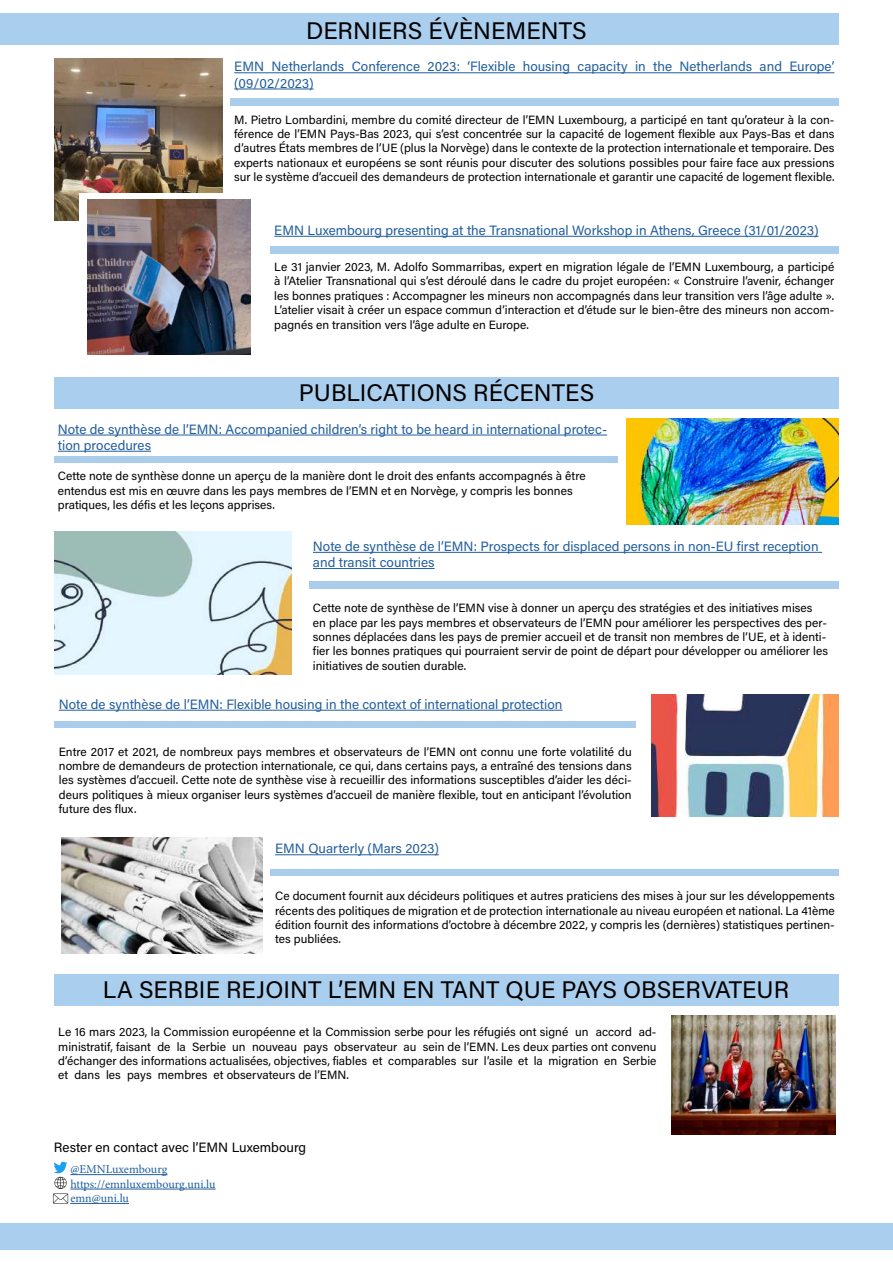
<style>
.page{position:relative;width:893px;height:1263px;background:#fff}
.page>*{position:absolute;margin:0;border:0;box-sizing:border-box;transform-origin:0 0}
.t1{font:24px "Acumin Variable Concept";color:#000}
.t2{font:13.5px/16.2px "Acumin Variable Concept";color:#215e9e}
.t3{font:13.5px "Acumin Variable Concept";color:#000101}
.t4{font:12px/14.4px "Acumin Variable Concept";color:#000;text-align:justify}
.t5{font:12px/14.4px "Minion Pro";color:#215e9e}
</style>
<div class="page">
<div style="left:0;top:1223px;width:893px;height:27px;background:#aaceed"></div>
<div style="left:54px;top:376px;width:785px;height:32px;background:#aaceed"></div>
<div style="left:54px;top:974px;width:785px;height:31px;background:#aaceed"></div>
<div style="left:0;top:14px;width:839px;height:31px;background:#aaceed"></div>
<img style="left:61px;top:837px;width:201px;height:117px">
<img style="left:54px;top:58px;width:169px;height:162px">
<div style="left:80px;top:193px;width:180px;height:171px;background:#fff"></div>
<img style="left:87px;top:200px;width:164px;height:155px">
<img style="left:54px;top:532px;width:237px;height:142px">
<img style="left:671px;top:1015px;width:165px;height:119px">
<svg style="left:53px;top:1162px;width:15px;height:41px"></svg>
<img style="left:627px;top:418px;width:212px;height:107px">
<hr style="left:234px;top:72px;width:600px;height:1px;background:#215e9e">
<hr style="left:234px;top:89px;width:80px;height:1px;background:#215e9e">
<hr style="left:274px;top:236px;width:545px;height:1px;background:#215e9e">
<hr style="left:275px;top:854px;width:164px;height:1px;background:#215e9e">
<img style="left:651px;top:695px;width:187px;height:121px">
<hr style="left:59px;top:710px;width:503px;height:1px;background:#215e9e">
<hr style="left:70px;top:1174px;width:97px;height:1px;background:#215e9e">
<hr style="left:70px;top:1189px;width:146px;height:1px;background:#215e9e">
<hr style="left:70px;top:1203px;width:59px;height:1px;background:#215e9e">
<hr style="left:313px;top:552px;width:509px;height:1px;background:#215e9e">
<hr style="left:313px;top:568px;width:122px;height:1px;background:#215e9e">
<hr style="left:58px;top:435px;width:549px;height:1px;background:#215e9e">
<hr style="left:58px;top:451px;width:93px;height:1px;background:#215e9e">
<div style="left:55px;top:721px;width:581px;height:7px;background:#aacdec"></div>
<div style="left:230px;top:98px;width:608px;height:8px;background:#aacdec"></div>
<div style="left:309px;top:581px;width:529px;height:7px;background:#aacdec"></div>
<div style="left:271px;top:869px;width:568px;height:7px;background:#aacdec"></div>
<div style="left:270px;top:246px;width:568px;height:8px;background:#aacdec"></div>
<div style="left:54px;top:456px;width:564px;height:7px;background:#aacdec"></div>
<h1 class="t1" style="left:306px;top:14px;width:282px">DERNIERS ÉVÈNEMENTS</h1>
<p class="t2" style="left:234px;top:58px;width:602px">EMN Netherlands Conference 2023: ‘Flexible housing capacity in the Netherlands and Europe’ (09/02/2023)</p>
<p class="t4" style="left:234px;top:112px;width:602px">M. Pietro Lombardini, membre du comité directeur de l’EMN Luxembourg, a participé en tant qu’orateur à la con&shy;férence de l’EMN Pays-Bas 2023, qui s’est concentrée sur la capacité de logement flexible aux Pays-Bas et dans d’autres États membres de l’UE (plus la Norvège) dans le contexte de la protection internationale et temporaire. Des experts nationaux et européens se sont réunis pour discuter des solutions possibles pour faire face aux pressions sur le système d’accueil des demandeurs de protection internationale et garantir une capacité de logement flexible.</p>
<p class="t2" style="left:274px;top:222px;width:546px">EMN Luxembourg presenting at the Transnational Workshop in Athens, Greece (31/01/2023)</p>
<p class="t4" style="left:274px;top:259px;width:562px">Le 31 janvier 2023, M. Adolfo Sommarribas, expert en migration légale de l’EMN Luxembourg, a participé à l’Atelier Transnational qui s’est déroulé dans le cadre du projet européen: « Construire l’avenir, échanger les bonnes pratiques : Accompagner les mineurs non accompagnés dans leur transition vers l’âge adulte ».<br>L’atelier visait à créer un espace commun d’interaction et d’étude sur le bien-être des mineurs non accom&shy;pagnés en transition vers l’âge adulte en Europe.</p>
<h1 class="t1" style="left:299px;top:376px;width:297px">PUBLICATIONS RÉCENTES</h1>
<p class="t2" style="left:58px;top:420px;width:551px">Note de synthèse de l’EMN: Accompanied children’s right to be heard in international protec&shy;tion procedures</p>
<p class="t4" style="left:58px;top:469px;width:529px;text-align:left">Cette note de synthèse donne un aperçu de la manière dont le droit des enfants accompagnés à être entendus est mis en œuvre dans les pays membres de l’EMN et en Norvège, y compris les bonnes pratiques, les défis et les leçons apprises.</p>
<p class="t2" style="left:313px;top:538px;width:507px">Note de synthèse de l’EMN: Prospects for displaced persons in non-EU first reception and transit countries</p>
<p class="t4" style="left:313px;top:600px;width:517px;text-align:left">Cette note de synthèse de l’EMN vise à donner un aperçu des stratégies et des initiatives mises en place par les pays membres et observateurs de l’EMN pour améliorer les perspectives des per&shy;sonnes déplacées dans les pays de premier accueil et de transit non membres de l’UE, et à identi&shy;fier les bonnes pratiques qui pourraient servir de point de départ pour développer ou améliorer les initiatives de soutien durable.</p>
<p class="t2" style="left:59px;top:695px;width:505px">Note de synthèse de l’EMN: Flexible housing in the context of international protection</p>
<p class="t4" style="left:59px;top:744px;width:574px">Entre 2017 et 2021, de nombreux pays membres et observateurs de l’EMN ont connu une forte volatilité du nombre de demandeurs de protection internationale, ce qui, dans certains pays, a entraîné des tensions dans les systèmes d’accueil. Cette note de synthèse vise à recueillir des informations susceptibles d’aider les déci&shy;deurs politiques à mieux organiser leurs systèmes d’accueil de manière flexible, tout en anticipant l’évolution future des flux.</p>
<p class="t2" style="left:275px;top:840px;width:165px">EMN Quarterly (Mars 2023)</p>
<p class="t4" style="left:275px;top:888px;width:561px">Ce document fournit aux décideurs politiques et autres praticiens des mises à jour sur les développements récents des politiques de migration et de protection internationale au niveau européen et national. La 41ème édition fournit des informations d’octobre à décembre 2022, y compris les (dernières) statistiques pertinen&shy;tes publiées.</p>
<h1 class="t1" style="left:103px;top:973px;width:688px">LA SERBIE REJOINT L’EMN EN TANT QUE PAYS OBSERVATEUR</h1>
<p class="t4" style="left:58px;top:1024px;width:600px">Le 16 mars 2023, la Commission européenne et la Commission serbe pour les réfugiés ont signé un accord ad&shy;ministratif, faisant de la Serbie un nouveau pays observateur au sein de l’EMN. Les deux parties ont convenu d’échanger des informations actualisées, objectives, fiables et comparables sur l’asile et la migration en Serbie et dans les pays membres et observateurs de l’EMN.</p>
<p class="t3" style="left:54px;top:1137px;width:254px">Rester en contact avec l’EMN Luxembourg</p>
<p class="t5" style="left:70px;top:1162px;width:147px">@EMNLuxembourg https://emnluxembourg.uni.lu emn@uni.lu</p>
</div>
